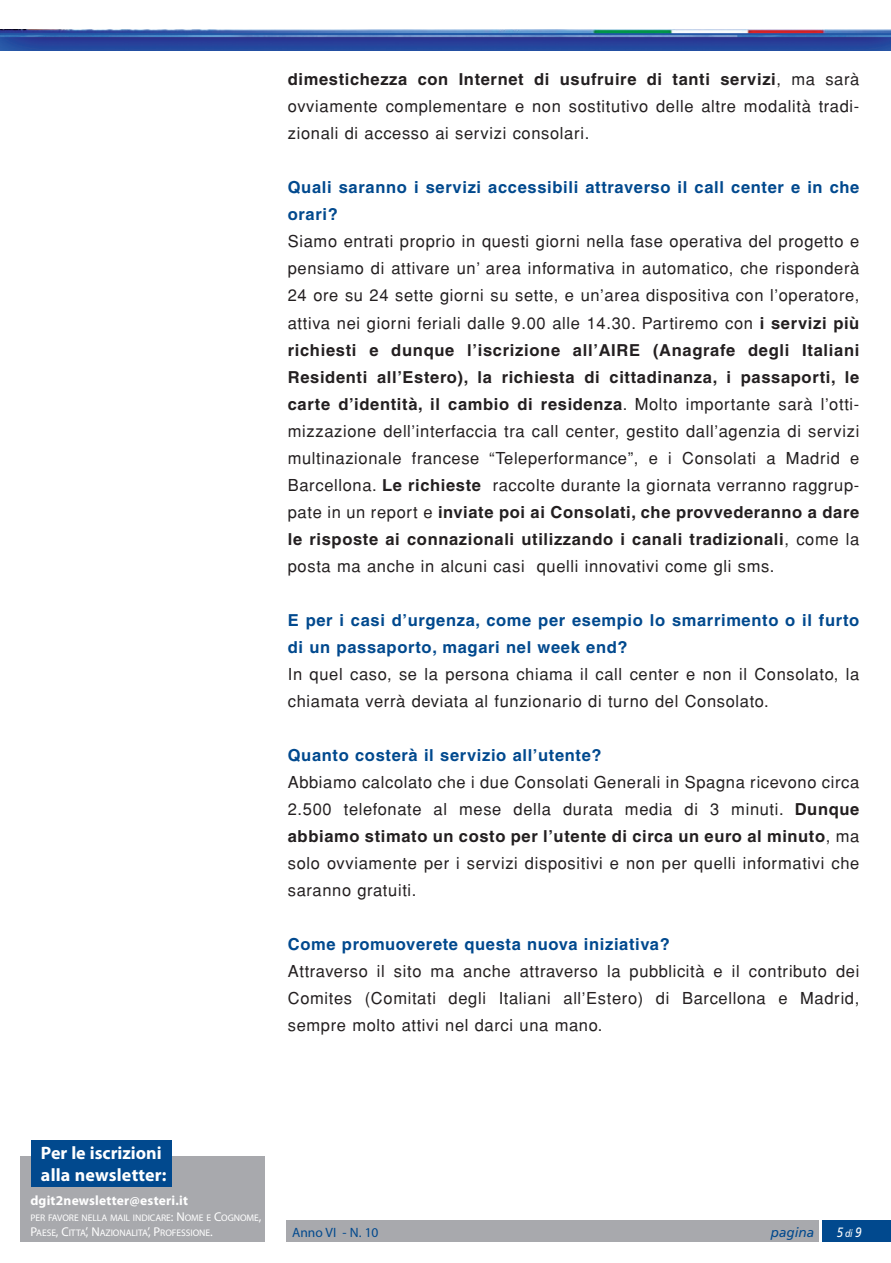
<style>
.page{position:relative;width:891px;height:1263px;background:#fff}
.page>*{position:absolute;margin:0;border:0;box-sizing:border-box;transform-origin:0 0}
.t1{font:700 18px/21.6px "Myriad Pro";color:#fff}
.t2{font:16.5px/27px "Helvetica";letter-spacing:.04em;color:#231f20;text-align:justify}
.t3{font:700 16.5px/27px "Helvetica";letter-spacing:.04em;color:#01498e}
.t4{font:700 13.5px "Myriad Pro";letter-spacing:.015em;color:#fff}
.t5{font:13.5px "Myriad Pro";color:#01498e}
.t6{font:italic 13.5px "Frutiger";color:#01498e}
.t7{font:italic 13.5px "Frutiger";color:#fff;scale:.85 1}
.t8{font:9.6px/15px "Myriad Pro";letter-spacing:-.005em;color:#fff}
.s1{font-weight:700}
.s2{font-size:12.75px}
.s3{font-size:10.5px}
</style>
<div class="page">
<div style="left:20px;top:1156px;width:245px;height:85px;background:#a8a9ad"></div>
<div style="left:286px;top:1220px;width:532px;height:21px;background:#a8a9ad"></div>
<div style="left:822px;top:1220px;width:68px;height:21px;background:#01498e"></div>
<div style="left:31px;top:1139px;width:140px;height:47px;background:#01498e"></div>
<img style="left:0;top:29px;width:890px;height:22px">
<p class="t2" style="left:288px;top:68px;width:573px"><span class="s1">dimestichezza con Internet di usufruire di tanti servizi</span>, ma sarà ovviamente complementare e non sostitutivo delle altre modalità tradi&shy;zionali di accesso ai servizi consolari.</p>
<p class="t3" style="left:288px;top:176px;width:573px">Quali saranno i servizi accessibili attraverso il call center e in che orari?</p>
<p class="t2" style="left:288px;top:230px;width:573px">Siamo entrati proprio in questi giorni nella fase operativa del progetto e pensiamo di attivare un’ area informativa in automatico, che risponderà 24 ore su 24 sette giorni su sette, e un’area dispositiva con l’operatore, attiva nei giorni feriali dalle 9.00 alle 14.30. Partiremo con <span class="s1">i servizi più richiesti e dunque l’iscrizione all’AIRE (Anagrafe degli Italiani Residenti all’Estero), la richiesta di cittadinanza, i passaporti, le carte d’identità, il cambio di residenza</span>. Molto importante sarà l’otti&shy;mizzazione dell’interfaccia tra call center, gestito dall’agenzia di servizi multinazionale francese “Teleperformance”, e i Consolati a Madrid e Barcellona. <span class="s1">Le richieste</span> raccolte durante la giornata verranno raggrup&shy;pate in un report e <span class="s1">inviate poi ai Consolati, che provvederanno a dare le risposte ai connazionali utilizzando i canali tradizionali</span>, come la posta ma anche in alcuni casi quelli innovativi come gli sms.</p>
<p class="t3" style="left:288px;top:608px;width:573px">E per i casi d’urgenza, come per esempio lo smarrimento o il furto di un passaporto, magari nel week end?</p>
<p class="t2" style="left:288px;top:662px;width:573px">In quel caso, se la persona chiama il call center e non il Consolato, la chiamata verrà deviata al funzionario di turno del Consolato.</p>
<p class="t3" style="left:288px;top:743px;width:315px">Quanto costerà il servizio all’utente?</p>
<p class="t2" style="left:288px;top:770px;width:573px">Abbiamo calcolato che i due Consolati Generali in Spagna ricevono circa 2.500 telefonate al mese della durata media di 3 minuti. <span class="s1">Dunque abbiamo stimato un costo per l’utente di circa un euro al minuto</span>, ma solo ovviamente per i servizi dispositivi e non per quelli informativi che saranno gratuiti.</p>
<p class="t3" style="left:288px;top:932px;width:383px">Come promuoverete questa nuova iniziativa?</p>
<p class="t2" style="left:288px;top:959px;width:573px">Attraverso il sito ma anche attraverso la pubblicità e il contributo dei Comites (Comitati degli Italiani all’Estero) di Barcellona e Madrid, sempre molto attivi nel darci una mano.</p>
<p class="t1" style="left:41px;top:1143px;width:127px">Per le iscrizioni alla newsletter:</p>
<p class="t4" style="left:30px;top:1194px;width:159px">dgit2newsletter@esteri.it</p>
<p class="t8" style="left:30px;top:1211px;width:232px">PER FAVORE NELLA MAIL INDICARE<span class="s2">: N</span>OME E <span class="s2">C</span>OGNOME<span class="s2">,<br>P</span>AESE<span class="s2">, C</span>ITTA<span class="s2">’, N</span>AZIONALITA<span class="s2">’, P</span>ROFESSIONE<span class="s2">.</span></p>
<p class="t5" style="left:292px;top:1226px;width:88px">Anno VI - N. 10</p>
<p class="t6" style="left:770px;top:1226px;width:45px">pagina</p>
<p class="t7" style="left:836px;top:1226px;width:31px">5 <span class="s3">di</span> 9</p>
</div>
